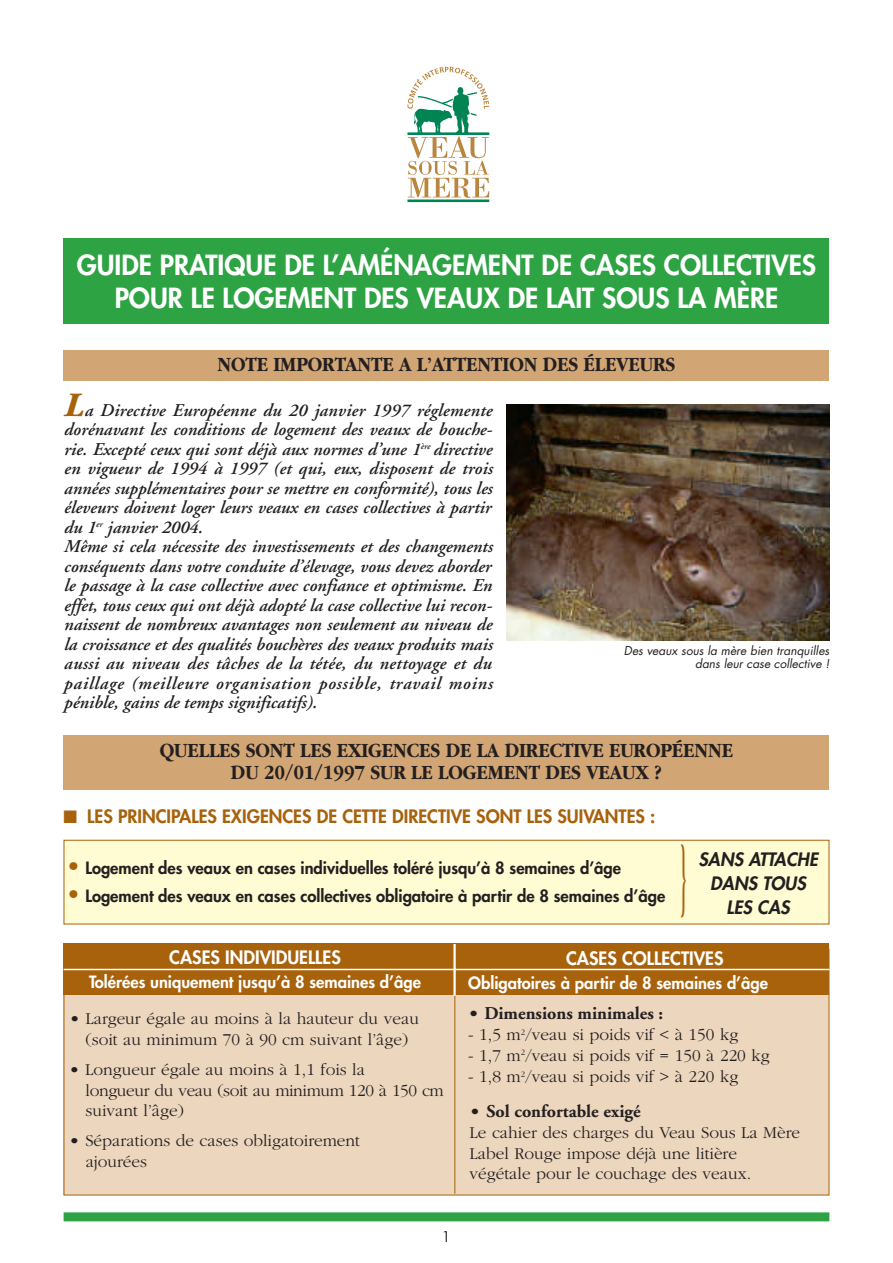
<style>
.page{position:relative;width:893px;height:1263px;background:#fff}
.page>*{position:absolute;margin:0;border:0;box-sizing:border-box;transform-origin:0 0}
.t1{font:75px "Times Ten";color:#a7620b;scale:.3 1}
.t2{font:800 27px/33px "Futura";color:#fff;text-align:center}
.t3{font:700 21px/22.5px "Garamond";color:#231f20;text-align:center;scale:.9 1}
.t4{font:italic 600 18px/19.5px "Adobe Garamond";color:#231f20}
.t5{font:800 18px "Futura";color:#a7620b}
.t6{font:700 18px "Adobe Garamond";color:#231f20}
.t7{font:800 18px "Futura";color:#fff}
.t8{font:italic 800 18px/24px "Futura";color:#231f20;text-align:center}
.t9{font:300 17.25px/20.7px "Garamond";color:#231f20}
.t10{font:800 16.5px "Futura";color:#231f20}
.t11{font:800 16.5px "Futura";color:#fff}
.t12{font:italic 14.4px "Futura";color:#231f20}
.t13{font:italic 12px/13.5px "Futura";color:#231f20;text-align:right}
.s1{font-family:"Garamond";font-weight:700;font-size:36px;color:#a7620b}
.s2{font-size:21px;color:#a7620b}
.s3{font-family:"Garamond";font-weight:300}
</style>
<div class="page">
<div style="left:64px;top:840px;width:765px;height:84px;background:#fffbd2"></div>
<div style="left:64px;top:840px;width:765px;height:84px;border:1px solid #a7620b"></div>
<div style="left:64px;top:949px;width:765px;height:246px;background:#ecd6bd"></div>
<svg style="left:407px;top:67px;width:82px;height:135px"></svg>
<div style="left:64px;top:238px;width:765px;height:85px;background:#2da343"></div>
<div style="left:64px;top:350px;width:765px;height:31px;background:#d2a574"></div>
<div style="left:64px;top:736px;width:765px;height:54px;background:#d2a574"></div>
<div style="left:64px;top:943px;width:765px;height:52px;background:#a7620b"></div>
<div style="left:64px;top:1212px;width:765px;height:9px;background:#2da343"></div>
<img style="left:506px;top:404px;width:323px;height:236px">
<hr style="left:454px;top:993px;width:1px;height:201px;background:#a7620b">
<hr style="left:453px;top:944px;width:2px;height:52px;background:#fff">
<hr style="left:64px;top:969px;width:765px;height:1px;background:#fff">
<h2 class="t2" style="left:77px;top:251px;width:740px">GUIDE PRATIQUE DE L’AMÉNAGEMENT DE CASES COLLECTIVES<br>POUR LE LOGEMENT DES VEAUX DE LAIT SOUS LA MÈRE</h2>
<p class="t3" style="left:217px;top:354px;width:510px">NOTE IMPORTANTE A L’ATTENTION DES ÉLEVEURS</p>
<p class="t4" style="left:64px;top:402px;width:430px"><span class="s1">L</span>a Directive Européenne du 20 janvier 1997 réglemente dorénavant les conditions de logement des veaux de bouche&shy;rie. Excepté ceux qui sont déjà aux normes d’une 1<sup>ère</sup> directive en vigueur de 1994 à 1997 (et qui, eux, disposent de trois années supplémentaires pour se mettre en conformité), tous les éleveurs doivent loger leurs veaux en cases collectives à partir du 1<sup>er</sup> janvier 2004.<br>Même si cela nécessite des investissements et des changements conséquents dans votre conduite d’élevage, vous devez aborder le passage à la case collective avec confiance et optimisme. En effet, tous ceux qui ont déjà adopté la case collective lui recon&shy;naissent de nombreux avantages non seulement au niveau de la croissance et des qualités bouchères des veaux produits mais aussi au niveau des tâches de la tétée, du nettoyage et du paillage (meilleure organisation possible, travail moins pénible, gains de temps significatifs).</p>
<p class="t13" style="left:624px;top:644px;width:207px">Des veaux sous la mère bien tranquilles dans leur case collective !</p>
<p class="t3" style="left:160px;top:740px;width:638px">QUELLES SONT LES EXIGENCES DE LA DIRECTIVE EUROPÉENNE<br>DU 20/01/1997 SUR LE LOGEMENT DES VEAUX ?</p>
<p class="t5" style="left:64px;top:808px;width:593px">■ LES PRINCIPALES EXIGENCES DE CETTE DIRECTIVE SONT LES SUIVANTES :</p>
<p class="t10" style="left:67px;top:860px;width:555px"><span class="s2">•</span> Logement des veaux en cases individuelles toléré jusqu’à 8 semaines d’âge</p>
<p class="t10" style="left:67px;top:888px;width:599px"><span class="s2">•</span> Logement des veaux en cases collectives obligatoire à partir de 8 semaines d’âge</p>
<h1 class="t1" style="left:680px;top:846px;width:26px">}</h1>
<p class="t8" style="left:698px;top:849px;width:124px">SANS ATTACHE<br>DANS TOUS<br>LES CAS</p>
<p class="t7" style="left:169px;top:949px;width:173px">CASES INDIVIDUELLES</p>
<p class="t11" style="left:89px;top:974px;width:333px">Tolérées uniquement jusqu’à 8 semaines d’âge</p>
<p class="t9" style="left:69px;top:1010px;width:351px;text-align:center">• Largeur égale au moins à la hauteur du veau (soit au minimum 70 à 90 cm suivant l’âge)</p>
<p class="t9" style="left:86px;top:1061px;width:360px;text-indent:-16px">• Longueur égale au moins à 1,1 fois la<br>longueur du veau (soit au minimum 120 à 150 cm suivant l’âge)</p>
<p class="t9" style="left:86px;top:1132px;width:276px;text-indent:-17px">• Séparations de cases obligatoirement ajourées</p>
<p class="t12" style="left:442px;top:1230px;width:13px">1</p>
<p class="t7" style="left:566px;top:949px;width:159px">CASES COLLECTIVES</p>
<p class="t11" style="left:468px;top:974px;width:301px">Obligatoires à partir de 8 semaines d’âge</p>
<p class="t6" style="left:468px;top:1006px;width:196px"><span class="s3">•</span> Dimensions minimales :</p>
<p class="t9" style="left:468px;top:1026px;width:271px">- 1,5 m<sup>2</sup>/veau si poids vif &lt; à 150 kg</p>
<p class="t9" style="left:468px;top:1047px;width:303px">- 1,7 m<sup>2</sup>/veau si poids vif = 150 à 220 kg</p>
<p class="t9" style="left:468px;top:1068px;width:271px">- 1,8 m<sup>2</sup>/veau si poids vif &gt; à 220 kg</p>
<p class="t6" style="left:469px;top:1104px;width:172px"><span class="s3">•</span> Sol confortable exigé</p>
<p class="t9" style="left:469px;top:1124px;width:332px">Le cahier des charges du Veau Sous La Mère<br>Label Rouge impose déjà une litière végétale pour le couchage des veaux.</p>
</div>
